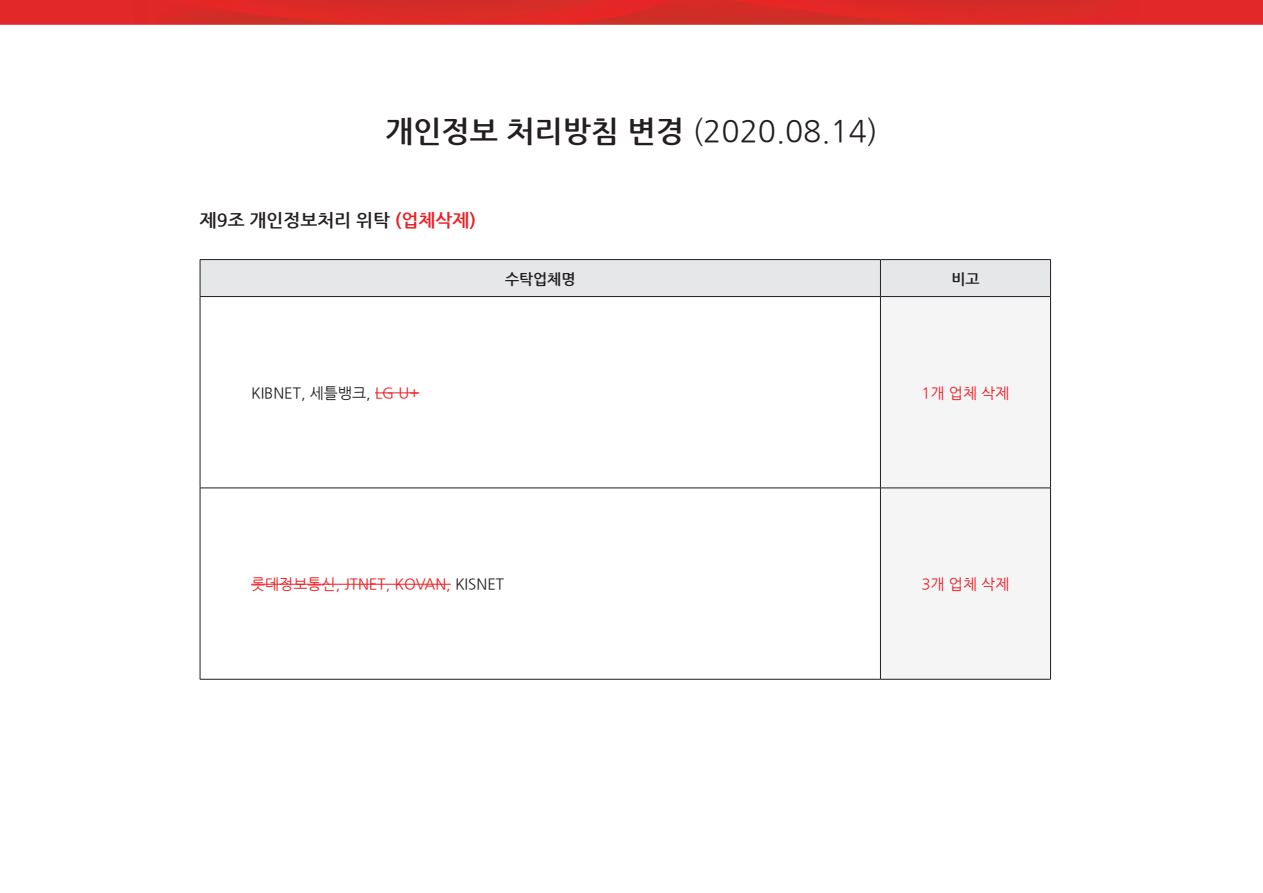
<style>
.page{position:relative;width:1263px;height:893px;background:#fff}
.page>*{position:absolute;margin:0;border:0;box-sizing:border-box;transform-origin:0 0}
.t1{font:30px "Nanum Gothic";color:#231f20}
.t2{font:700 18px "Nanum Gothic";color:#231f20}
.t3{font:15px "Nanum Gothic";color:#ee1d23}
.t4{font:15px "Nanum Gothic";color:#231f20}
.t5{font:700 15px "Nanum Gothic";color:#231f20}
.s1{font-weight:700}
.s2{color:#ee1d23}
.s3{color:#231f20}
</style>
<div class="page">
<img style="left:0;top:0;width:1263px;height:25px">
<div style="left:201px;top:260px;width:849px;height:36px;background:#e6e7e9"></div>
<div style="left:881px;top:297px;width:169px;height:382px;background:#f5f5f6"></div>
<hr style="left:200px;top:259px;width:680px;height:1px;background:#231f20">
<hr style="left:200px;top:260px;width:1px;height:36px;background:#231f20">
<hr style="left:880px;top:259px;width:171px;height:1px;background:#231f20">
<hr style="left:880px;top:260px;width:1px;height:36px;background:#231f20">
<hr style="left:1050px;top:260px;width:1px;height:36px;background:#231f20">
<hr style="left:200px;top:296px;width:680px;height:1px;background:#231f20">
<hr style="left:200px;top:297px;width:1px;height:191px;background:#231f20">
<hr style="left:880px;top:296px;width:171px;height:1px;background:#231f20">
<hr style="left:1050px;top:297px;width:1px;height:191px;background:#231f20">
<hr style="left:200px;top:488px;width:680px;height:1px;background:#231f20">
<hr style="left:200px;top:488px;width:1px;height:191px;background:#231f20">
<hr style="left:880px;top:488px;width:171px;height:1px;background:#231f20">
<hr style="left:1050px;top:488px;width:1px;height:191px;background:#231f20">
<hr style="left:200px;top:679px;width:680px;height:1px;background:#231f20">
<hr style="left:880px;top:679px;width:171px;height:1px;background:#231f20">
<hr style="left:880px;top:297px;width:1px;height:191px;background:#231f20">
<hr style="left:880px;top:488px;width:1px;height:191px;background:#231f20">
<hr style="left:375px;top:392px;width:44px;height:1px;background:#ee1d23">
<hr style="left:251px;top:584px;width:200px;height:1px;background:#ee1d23">
<h1 class="t1" style="left:385px;top:117px;width:494px"><span class="s1">개인정보 처리방침 변경</span> (2020.08.14)</h1>
<p class="t2" style="left:200px;top:212px;width:277px">제9조 개인정보처리 위탁 <span class="s2">(업체삭제)</span></p>
<p class="t5" style="left:505px;top:272px;width:72px">수탁업체명</p>
<p class="t5" style="left:951px;top:272px;width:30px">비고</p>
<p class="t4" style="left:251px;top:386px;width:170px">KIBNET, 세틀뱅크, <span class="s2">LG U+</span></p>
<p class="t3" style="left:921px;top:386px;width:89px">1개 업체 삭제</p>
<p class="t3" style="left:251px;top:577px;width:255px">롯데정보통신, JTNET, KOVAN, <span class="s3">KISNET</span></p>
<p class="t3" style="left:921px;top:577px;width:89px">3개 업체 삭제</p>
</div>
